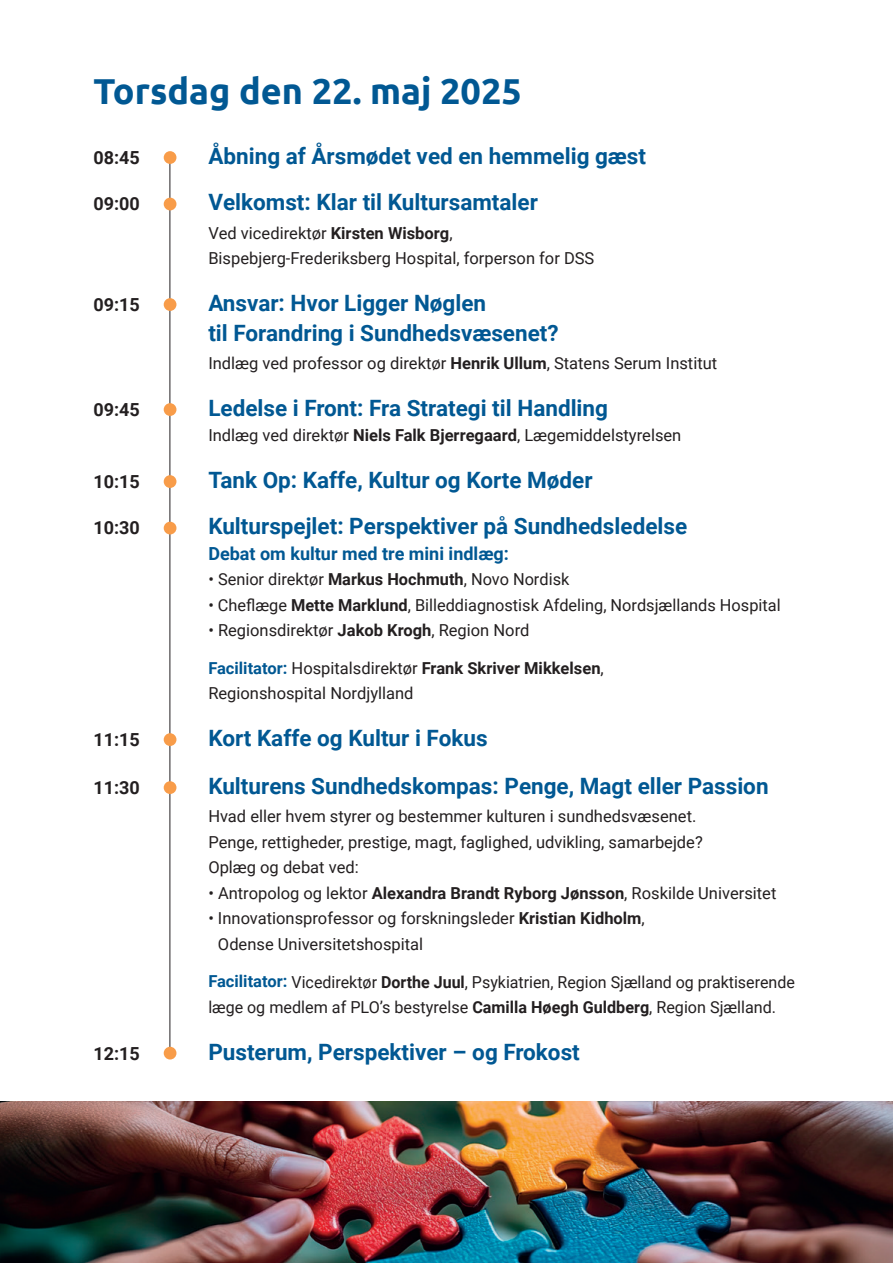
<style>
.page{position:relative;width:893px;height:1263px;background:#fff}
.page>*{position:absolute;margin:0;border:0;box-sizing:border-box;transform-origin:0 0}
.t1{font:700 36px "Ubuntu";color:#015893}
.t2{font:700 22.5px/30px "Roboto";color:#015893}
.t3{font:700 18px "Roboto";color:#231f20}
.t4{font:700 18px "Roboto";color:#015893}
.t5{font:16.5px/25.5px "Roboto";color:#231f20}
.s1{font-weight:700}
.s2{font-weight:700;color:#015893}
</style>
<div class="page">
<hr style="left:170px;top:152px;width:1px;height:900px;background:#231f20">
<div style="left:164px;top:151px;width:12px;height:13px;background:#f89c49;border-radius:50%"></div>
<div style="left:164px;top:198px;width:12px;height:12px;background:#f89c49;border-radius:50%"></div>
<div style="left:164px;top:298px;width:12px;height:13px;background:#f89c49;border-radius:50%"></div>
<div style="left:164px;top:403px;width:12px;height:13px;background:#f89c49;border-radius:50%"></div>
<div style="left:164px;top:475px;width:12px;height:13px;background:#f89c49;border-radius:50%"></div>
<div style="left:164px;top:522px;width:12px;height:12px;background:#f89c49;border-radius:50%"></div>
<div style="left:164px;top:733px;width:12px;height:13px;background:#f89c49;border-radius:50%"></div>
<div style="left:164px;top:781px;width:12px;height:13px;background:#f89c49;border-radius:50%"></div>
<div style="left:164px;top:1047px;width:12px;height:12px;background:#f89c49;border-radius:50%"></div>
<img style="left:0;top:1101px;width:893px;height:162px">
<h1 class="t1" style="left:94px;top:70px;width:430px">Torsdag den 22. maj 2025</h1>
<p class="t3" style="left:94px;top:145px;width:48px">08:45</p>
<h2 class="t2" style="left:208px;top:140px;width:439px">Åbning af Årsmødet ved en hemmelig gæst</h2>
<p class="t3" style="left:94px;top:191px;width:48px">09:00</p>
<h2 class="t2" style="left:208px;top:187px;width:331px">Velkomst: Klar til Kultursamtaler</h2>
<p class="t5" style="left:208px;top:220px;width:388px">Ved vicedirektør <span class="s1">Kirsten Wisborg</span>,<br>Bispebjerg-Frederiksberg Hospital, forperson for DSS</p>
<p class="t3" style="left:94px;top:292px;width:48px">09:15</p>
<h2 class="t2" style="left:208px;top:287px;width:352px">Ansvar: Hvor Ligger Nøglen<br>til Forandring i Sundhedsvæsenet?</h2>
<p class="t5" style="left:208px;top:350px;width:510px">Indlæg ved professor og direktør <span class="s1">Henrik Ullum</span>, Statens Serum Institut</p>
<p class="t3" style="left:94px;top:397px;width:48px">09:45</p>
<h2 class="t2" style="left:208px;top:392px;width:401px">Ledelse i Front: Fra Strategi til Handling</h2>
<p class="t5" style="left:208px;top:422px;width:475px">Indlæg ved direktør <span class="s1">Niels Falk Bjerregaard</span>, Lægemiddelstyrelsen</p>
<p class="t3" style="left:94px;top:469px;width:48px">10:15</p>
<h2 class="t2" style="left:208px;top:464px;width:386px">Tank Op: Kaffe, Kultur og Korte Møder</h2>
<p class="t3" style="left:94px;top:515px;width:48px">10:30</p>
<h2 class="t2" style="left:208px;top:511px;width:480px">Kulturspejlet: Perspektiver på Sundhedsledelse</h2>
<p class="t4" style="left:208px;top:541px;width:302px">Debat om kultur med tre mini indlæg:</p>
<p class="t5" style="left:208px;top:566px;width:362px">• Senior direktør <span class="s1">Markus Hochmuth</span>, Novo Nordisk</p>
<p class="t5" style="left:208px;top:592px;width:574px">• Cheflæge <span class="s1">Mette Marklund</span>, Billeddiagnostisk Afdeling, Nordsjællands Hospital</p>
<p class="t5" style="left:208px;top:617px;width:323px">• Regionsdirektør <span class="s1">Jakob Krogh</span>, Region Nord</p>
<p class="t5" style="left:208px;top:655px;width:397px"><span class="s2">Facilitator:</span> Hospitalsdirektør <span class="s1">Frank Skriver Mikkelsen</span>,<br>Regionshospital Nordjylland</p>
<p class="t3" style="left:94px;top:727px;width:48px">11:15</p>
<h2 class="t2" style="left:208px;top:722px;width:281px">Kort Kaffe og Kultur i Fokus</h2>
<p class="t3" style="left:94px;top:775px;width:48px">11:30</p>
<h2 class="t2" style="left:208px;top:770px;width:562px">Kulturens Sundhedskompas: Penge, Magt eller Passion</h2>
<p class="t5" style="left:208px;top:803px;width:496px">Hvad eller hvem styrer og bestemmer kulturen i sundhedsvæsenet.<br>Penge, rettigheder, prestige, magt, faglighed, udvikling, samarbejde?<br>Oplæg og debat ved:</p>
<p class="t5" style="left:208px;top:880px;width:570px">• Antropolog og lektor <span class="s1">Alexandra Brandt Ryborg Jønsson</span>, Roskilde Universitet</p>
<p class="t5" style="left:218px;top:905px;width:428px;text-indent:-10px">• Innovationsprofessor og forskningsleder <span class="s1">Kristian Kidholm</span>,<br>Odense Universitetshospital</p>
<p class="t5" style="left:208px;top:968px;width:588px"><span class="s2">Facilitator:</span> Vicedirektør <span class="s1">Dorthe Juul</span>, Psykiatrien, Region Sjælland og praktiserende læge og medlem af PLO’s bestyrelse <span class="s1">Camilla Høegh Guldberg</span>, Region Sjælland.</p>
<p class="t3" style="left:94px;top:1040px;width:48px">12:15</p>
<h2 class="t2" style="left:208px;top:1036px;width:373px">Pusterum, Perspektiver – og Frokost</h2>
</div>
